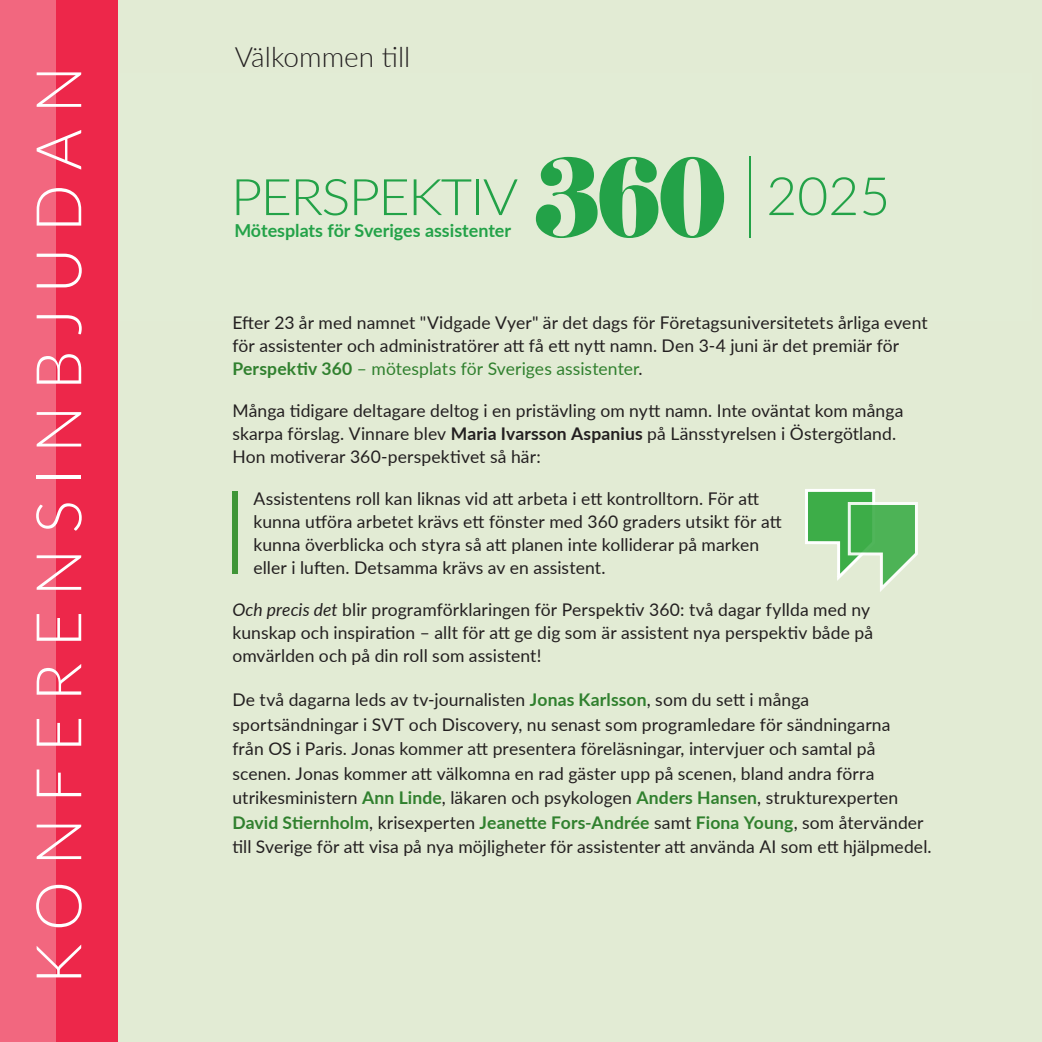
<style>
.page{position:relative;width:1042px;height:1042px;background:#fff}
.page>*{position:absolute;margin:0;border:0;box-sizing:border-box;transform-origin:0 0}
.t1{font:300 63px "Lato";letter-spacing:.24em;color:#fff}
.t2{font:300 52.85px "Lato";color:#23a248}
.t3{font:300 50.4px "Lato";letter-spacing:-.03em;color:#23a248;scale:1.07 1}
.t4{font:300 28px "Lato";color:#231f20}
.t5{font:700 17.85px "Lato";color:#23a248}
.t6{font:17.5px/22.8px "Lato";letter-spacing:.005em;color:#231f20}
.s1{font-weight:700;color:#30802e}
.s2{color:#30802e}
.s3{font-weight:700}
.s4{font-style:italic}
</style>
<div class="page">
<div style="left:99px;top:0;width:943px;height:1042px;background:#e2ebd4"></div>
<svg style="left:536px;top:157px;width:188px;height:81px"></svg>
<hr style="left:749px;top:156px;width:1px;height:81px;background:#23a248">
<div style="left:0;top:0;width:117px;height:1042px;background:#ed274a"></div>
<div style="left:0;top:0;width:55px;height:1042px;background:#f2677f"></div>
<svg style="left:805px;top:489px;width:113px;height:103px"></svg>
<div style="left:232px;top:492px;width:6px;height:82px;background:#3f9537"></div>
<h1 class="t1" style="left:15px;top:984px;width:919px;rotate:-90deg">KONFERENSINBJUDAN</h1>
<h3 class="t4" style="left:235px;top:37px;width:177px">Välkommen till</h3>
<h3 class="t3" style="left:231px;top:162px;width:270px">PERSPEKTIV</h3>
<h2 class="t2" style="left:766px;top:159px;width:126px">2025</h2>
<p class="t5" style="left:234px;top:217px;width:278px">Mötesplats för Sveriges assistenter</p>
<p class="t6" style="left:232px;top:311px;width:697px">Efter 23 år med namnet "Vidgade Vyer" är det dags för Företagsuniversitetets årliga event för assistenter och administratörer att få ett nytt namn. Den 3-4 juni är det premiär för<br><span class="s1">Perspektiv 360</span> <span class="s2">– mötesplats för Sveriges assistenter</span>.</p>
<p class="t6" style="left:232px;top:399px;width:672px">Många tidigare deltagare deltog i en pristävling om nytt namn. Inte oväntat kom många skarpa förslag. Vinnare blev <span class="s3">Maria Ivarsson Aspanius</span> på Länsstyrelsen i Östergötland.<br>Hon motiverar 360-perspektivet så här:</p>
<p class="t6" style="left:253px;top:487px;width:530px">Assistentens roll kan liknas vid att arbeta i ett kontrolltorn. För att kunna utföra arbetet krävs ett fönster med 360 graders utsikt för att kunna överblicka och styra så att planen inte kolliderar på marken eller i luften. Detsamma krävs av en assistent.</p>
<p class="t6" style="left:232px;top:598px;width:642px"><span class="s4">Och precis det</span> blir programförklaringen för Perspektiv 360: två dagar fyllda med ny kunskap och inspiration – allt för att ge dig som är assistent nya perspektiv både på omvärlden och på din roll som assistent!</p>
<p class="t6" style="left:232px;top:687px;width:701px;line-height:24.5px">De två dagarna leds av tv-journalisten <span class="s1">Jonas Karlsson</span>, som du sett i många sportsändningar i SVT och Discovery, nu senast som programledare för sändningarna<br>från OS i Paris. Jonas kommer att presentera föreläsningar, intervjuer och samtal på scenen. Jonas kommer att välkomna en rad gäster upp på scenen, bland andra förra utrikesministern <span class="s1">Ann Linde</span>, läkaren och psykologen <span class="s1">Anders Hansen</span>, strukturexperten <span class="s1">David Stiernholm</span>, krisexperten <span class="s1">Jeanette Fors-Andrée</span> samt <span class="s1">Fiona Young</span>, som återvänder till Sverige för att visa på nya möjligheter för assistenter att använda AI som ett hjälpmedel.</p>
</div>
